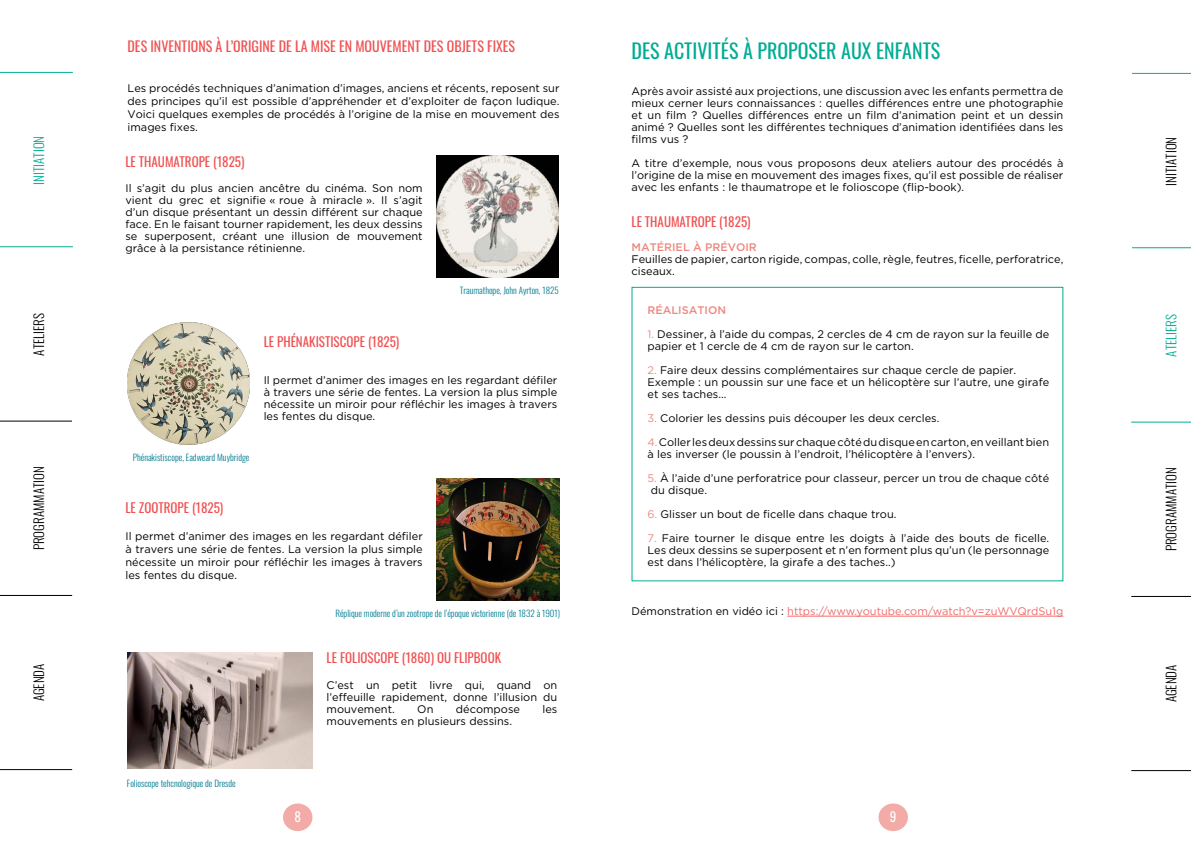
<style>
.page{position:relative;width:1191px;height:842px;background:#fff}
.page>*{position:absolute;margin:0;border:0;box-sizing:border-box;transform-origin:0 0}
.t1{font:20px "Oswald";color:#00ad94}
.t2{font:14px "Oswald";color:#f05152}
.t3{font:13px "Oswald";color:#f05152}
.t4{font:300 13px "Oswald";color:#000}
.t5{font:300 13px "Oswald";color:#00ad94}
.t6{font:13px "Oswald";color:#fff}
.t7{font:11px/12px "Gotham";color:#000;text-align:justify}
.t8{font:11px "Gotham";color:#f26969}
.t9{font:500 11px "Gotham";color:#ed8881}
.t10{font:300 9px "Oswald";color:#007c91}
.s1{color:#ed8881}
.s2{color:#000}
</style>
<div class="page">
<div style="left:878px;top:803px;width:30px;height:28px;background:#f2aba7;border-radius:50%"></div>
<div style="left:283px;top:803px;width:29px;height:28px;background:#f2aba7;border-radius:50%"></div>
<img style="left:127px;top:652px;width:185px;height:117px">
<img style="left:437px;top:155px;width:122px;height:122px">
<hr style="left:0;top:595px;width:72px;height:1px;background:#000">
<hr style="left:0;top:769px;width:72px;height:1px;background:#000">
<hr style="left:0;top:421px;width:72px;height:1px;background:#000">
<hr style="left:0;top:246px;width:73px;height:1px;background:#00ad94">
<hr style="left:0;top:72px;width:73px;height:1px;background:#00ad94">
<img style="left:128px;top:323px;width:121px;height:122px">
<img style="left:437px;top:478px;width:122px;height:122px">
<hr style="left:787px;top:616px;width:276px;height:1px;background:#f26969">
<hr style="left:1131px;top:596px;width:60px;height:1px;background:#000">
<hr style="left:1131px;top:770px;width:60px;height:1px;background:#000">
<hr style="left:1131px;top:422px;width:60px;height:1px;background:#00ad94">
<hr style="left:1132px;top:247px;width:59px;height:1px;background:#00ad94">
<hr style="left:1132px;top:73px;width:59px;height:1px;background:#00ad94">
<p class="t5" style="left:27px;top:185px;width:50px;rotate:-90deg">Initiation</p>
<p class="t4" style="left:27px;top:355px;width:44px;rotate:-90deg">ATELIERS</p>
<p class="t4" style="left:27px;top:550px;width:86px;rotate:-90deg">Programmation</p>
<p class="t4" style="left:27px;top:701px;width:38px;rotate:-90deg">Agenda</p>
<p class="t2" style="left:128px;top:34px;width:48px">DES INVENTIONS</p>
<p class="t2" style="left:216px;top:34px;width:25px">À L’ORIGINE</p>
<p class="t2" style="left:279px;top:34px;width:39px">DELA MISE</p>
<p class="t2" style="left:339px;top:34px;width:56px">EN MOUVEMENT</p>
<p class="t2" style="left:424px;top:34px;width:86px">DES OBJETS FIXES</p>
<p class="t7" style="left:128px;top:81px;width:433px;line-height:13.2px">Les procédés techniques d’animation d’images, anciens et récents, reposent sur des principes qu’il est possible d’appréhender et d’exploiter de façon ludique.<br>Voici quelques exemples de procédés à l’origine de la mise en mouvement des images fixes.</p>
<p class="t3" style="left:125px;top:150px;width:121px">LE THAUMATROPE (1825)</p>
<p class="t7" style="left:125px;top:182px;width:299px">Il s’agit du plus ancien ancêtre du cinéma. Son nom vient du grec et signifie « roue à miracle ». Il s’agit d’un disque présentant un dessin différent sur chaque face. En le faisant tourner rapidement, les deux dessins se superposent, créant une illusion de mouvement grâce à la persistance rétinienne.</p>
<p class="t10" style="left:460px;top:282px;width:101px">Traumathope, John Ayrton, 1825</p>
<p class="t10" style="left:133px;top:449px;width:118px">Phénakistiscope, Eadweard Muybridge</p>
<p class="t3" style="left:264px;top:330px;width:137px">LE PHÉNAKISTISCOPE (1825)</p>
<p class="t7" style="left:264px;top:374px;width:295px">Il permet d’animer des images en les regardant défiler à travers une série de fentes. La version la plus simple nécessite un miroir pour réfléchir les images à travers les fentes du disque.</p>
<p class="t3" style="left:125px;top:496px;width:99px">LE ZOOTROPE (1825)</p>
<p class="t7" style="left:125px;top:529px;width:299px;line-height:13.2px">Il permet d’animer des images en les regardant défiler à travers une série de fentes. La version la plus simple nécessite un miroir pour réfléchir les images à travers les fentes du disque.</p>
<p class="t10" style="left:335px;top:605px;width:226px">Réplique moderne d’un zootrope de l’époque victorienne (de 1832 à 1901)</p>
<p class="t10" style="left:127px;top:775px;width:110px">Folioscope tehcnologique de Dresde</p>
<p class="t3" style="left:327px;top:646px;width:176px">LE FOLIOSCOPE (1860) OU FLIPBOOK</p>
<p class="t7" style="left:327px;top:678px;width:232px">C’est un petit livre qui, quand on l’effeuille rapidement, donne l’illusion du mouvement.</p>
<p class="t7" style="left:417px;top:702px;width:18px">On</p>
<p class="t7" style="left:456px;top:702px;width:66px">décompose</p>
<p class="t7" style="left:542px;top:702px;width:16px">les</p>
<p class="t7" style="left:327px;top:714px;width:187px">mouvements en plusieurs dessins.</p>
<h1 class="t1" style="left:631px;top:33px;width:177px">DES ACTIVITÉS À PRO POSER</h1>
<h1 class="t1" style="left:841px;top:33px;width:45px">AUX ENFANTS</h1>
<p class="t7" style="left:631px;top:85px;width:433px">Après avoir assisté aux projections, une discussion avec les enfants permettra de mieux cerner leurs connaissances : quelles différences entre une photographie et un film ? Quelles différences entre un film d’animation peint et un dessin animé ? Quelles sont les différentes techniques d’animation identifiées dans les films vus ?</p>
<p class="t7" style="left:631px;top:157px;width:433px">A titre d’exemple, nous vous proposons deux ateliers autour des procédés à l’origine de la mise en mouvement des images fixes, qu’il est possible de réaliser avec les enfants : le thaumatrope et le folioscope (flip-book).</p>
<p class="t3" style="left:631px;top:210px;width:121px">LE THAUMATROPE (1825)</p>
<p class="t9" style="left:631px;top:240px;width:27px">MATÉR</p>
<p class="t9" style="left:672px;top:240px;width:41px">IEL À PRÉ</p>
<p class="t9" style="left:728px;top:240px;width:27px">VOIR</p>
<p class="t7" style="left:631px;top:253px;width:433px">Feuilles de papier, carton rigide, compas, colle, règle, feutres, ficelle, perforatrice, ciseaux.</p>
<p class="t9" style="left:647px;top:302px;width:70px">RÉALISATION</p>
<p class="t7" style="left:647px;top:327px;width:403px"><span class="s1">1.</span> Dessiner, à l’aide du compas, 2 cercles de 4 cm de rayon sur la feuille de papier et 1 cercle de 4 cm de rayon sur le carton.</p>
<p class="t7" style="left:647px;top:363px;width:403px;text-align:left"><span class="s1">2.</span> Faire deux dessins complémentaires sur chaque cercle de papier.<br>Exemple : un poussin sur une face et un hélicoptère sur l’autre, une girafe et ses taches...</p>
<p class="t7" style="left:647px;top:411px;width:293px"><span class="s1">3.</span> Colorier les dessins puis découper les deux cercles.</p>
<p class="t7" style="left:647px;top:435px;width:403px"><span class="s1">4.</span> Coller les deux dessins sur chaque côté du disque en carton, en veillant bien à les inverser (le poussin à l’endroit, l’hélicoptère à l’envers).</p>
<p class="t7" style="left:647px;top:471px;width:403px"><span class="s1">5.</span> À l’aide d’une perforatrice pour classeur, percer un trou de chaque côté du disque.</p>
<p class="t7" style="left:647px;top:507px;width:250px"><span class="s1">6.</span> Glisser un bout de ficelle dans chaque trou.</p>
<p class="t7" style="left:647px;top:531px;width:403px"><span class="s1">7.</span> Faire tourner le disque entre les doigts à l’aide des bouts de ficelle.<br>Les deux dessins se superposent et n’en forment plus qu’un (le personnage est dans l’hélicoptère, la girafe a des taches..)</p>
<p class="t8" style="left:631px;top:604px;width:433px"><span class="s2">Démonstration en vidéo ici :</span> https://www.youtube.com/watch?v=zuWVQrdSu1g</p>
<p class="t6" style="left:294px;top:805px;width:8px">8</p>
<p class="t6" style="left:890px;top:805px;width:8px">9</p>
<p class="t4" style="left:1159px;top:186px;width:50px;rotate:-90deg">Initiation</p>
<p class="t5" style="left:1159px;top:356px;width:44px;rotate:-90deg">ATELIERS</p>
<p class="t4" style="left:1159px;top:551px;width:86px;rotate:-90deg">Programmation</p>
<p class="t4" style="left:1159px;top:702px;width:38px;rotate:-90deg">Agenda</p>
</div>
